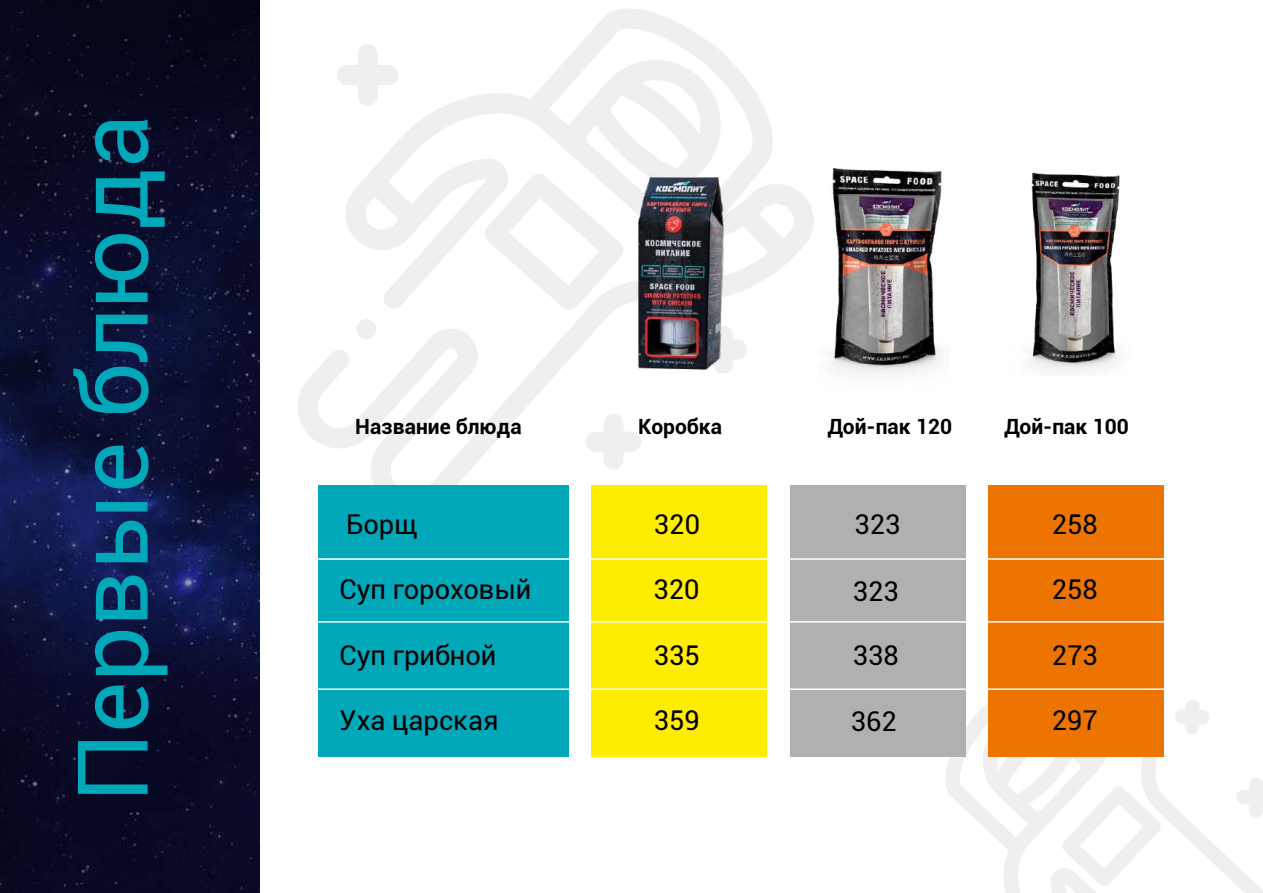
<style>
.page{position:relative;width:1263px;height:893px;background:#fff}
.page>*{position:absolute;margin:0;border:0;box-sizing:border-box;transform-origin:0 0}
.t1{font:97.95px "Roboto";color:#00a8ba}
.t2{font:27.3px "Roboto";color:#000}
.t3{font:700 21px "Roboto";color:#000}
</style>
<div class="page">
<svg style="left:298px;top:9px;width:516px;height:504px"></svg>
<svg style="left:484px;top:174px;width:134px;height:136px"></svg>
<svg style="left:586px;top:414px;width:55px;height:55px"></svg>
<svg style="left:740px;top:326px;width:7px;height:48px"></svg>
<svg style="left:337px;top:44px;width:62px;height:62px"></svg>
<svg style="left:356px;top:319px;width:21px;height:21px"></svg>
<svg style="left:945px;top:649px;width:318px;height:244px"></svg>
<svg style="left:1062px;top:786px;width:99px;height:101px"></svg>
<svg style="left:1236px;top:777px;width:27px;height:40px"></svg>
<svg style="left:1175px;top:700px;width:34px;height:34px"></svg>
<img style="left:0;top:0;width:259px;height:893px">
<img style="left:618px;top:162px;width:122px;height:215px">
<img style="left:1030px;top:172px;width:90px;height:199px">
<img style="left:830px;top:168px;width:112px;height:206px">
<div style="left:318px;top:485px;width:250px;height:272px;background:#00a8ba"></div>
<div style="left:592px;top:485px;width:175px;height:272px;background:#ffed00"></div>
<div style="left:790px;top:485px;width:175px;height:272px;background:#b0b0b0"></div>
<div style="left:988px;top:485px;width:176px;height:272px;background:#ee7402"></div>
<hr style="left:270px;top:621px;width:942px;height:2px;background:#fff">
<hr style="left:270px;top:558px;width:942px;height:2px;background:#fff">
<hr style="left:266px;top:688px;width:937px;height:2px;background:#fff">
<h1 class="t1" style="left:44px;top:802px;width:689px;rotate:-90deg">Первые блюда</h1>
<p class="t3" style="left:355px;top:412px;width:168px">Название блюда</p>
<p class="t3" style="left:638px;top:412px;width:85px">Коробка</p>
<p class="t3" style="left:828px;top:412px;width:126px">Дой-пак 120</p>
<p class="t3" style="left:1004px;top:412px;width:126px">Дой-пак 100</p>
<p class="t2" style="left:346px;top:505px;width:73px">Борщ</p>
<p class="t2" style="left:654px;top:505px;width:48px">320</p>
<p class="t2" style="left:854px;top:505px;width:48px">323</p>
<p class="t2" style="left:1052px;top:505px;width:48px">258</p>
<p class="t2" style="left:339px;top:570px;width:193px">Суп гороховый</p>
<p class="t2" style="left:653px;top:570px;width:48px">320</p>
<p class="t2" style="left:853px;top:572px;width:48px">323</p>
<p class="t2" style="left:1052px;top:570px;width:48px">258</p>
<p class="t2" style="left:339px;top:636px;width:158px">Суп грибной</p>
<p class="t2" style="left:654px;top:636px;width:48px">335</p>
<p class="t2" style="left:853px;top:636px;width:48px">338</p>
<p class="t2" style="left:1052px;top:636px;width:48px">273</p>
<p class="t2" style="left:339px;top:701px;width:161px">Уха царская</p>
<p class="t2" style="left:654px;top:701px;width:48px">359</p>
<p class="t2" style="left:851px;top:702px;width:48px">362</p>
<p class="t2" style="left:1052px;top:701px;width:48px">297</p>
</div>
